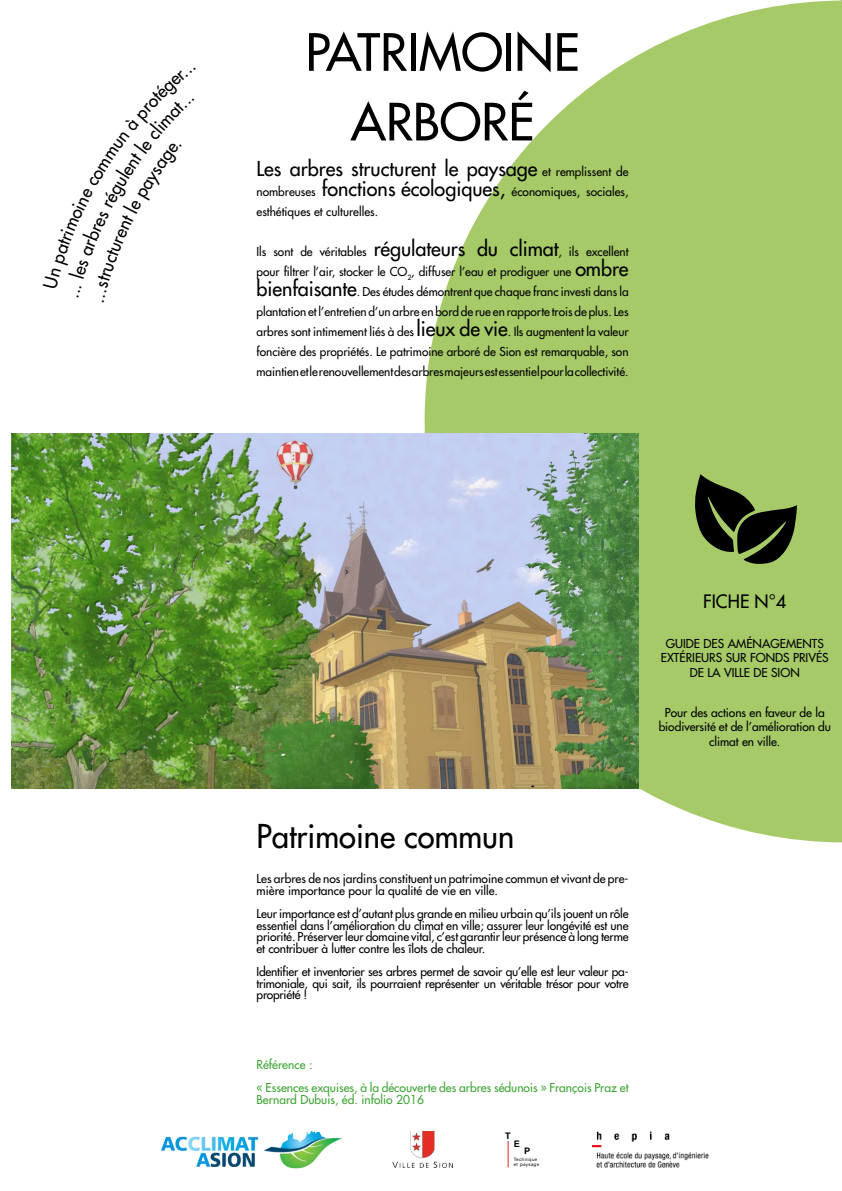
<style>
.page{position:relative;width:842px;height:1191px;background:#fff}
.page>*{position:absolute;margin:0;border:0;box-sizing:border-box;transform-origin:0 0}
.t1{font:50px/69.6px "Futura";color:#000;text-align:center}
.t2{font:32px "Futura";color:#000}
.t3{font:20px "Futura";color:#000}
.t4{font:18px "Futura";color:#000}
.t5{font:12px/20px "Futura";color:#000;text-align:justify}
.t6{font:12px/23.2px "Futura";color:#3fa535}
.t7{font:700 9px "Helvetica";color:#000}
.t8{font:4.5px/5.4px "Helvetica Neue";letter-spacing:.08em;color:#000}
.s1{font-size:12px}
.s2{font-size:20px}
</style>
<div class="page">
<svg style="left:257px;top:0;width:585px;height:843px;fill:#a6ca68"></svg>
<svg style="left:695px;top:474px;width:102px;height:90px;background:#4e5f31"></svg>
<img style="left:11px;top:434px;width:627px;height:354px">
<img style="left:161px;top:1131px;width:180px;height:37px">
<img style="left:392px;top:1131px;width:61px;height:36px">
<svg style="left:508px;top:1141px;width:1px;height:26px"></svg>
<img style="left:593px;top:1131px;width:116px;height:36px">
<h1 class="t1" style="left:305px;top:18px;width:276px">PATRIMOINE<br>ARBORÉ</h1>
<h3 class="t3" style="left:257px;top:156px;width:373px">Les arbres structurent le paysage <span class="s1">et remplissent de</span></h3>
<p class="t5" style="left:257px;top:182px;width:373px">nombreuses <span class="s2">fonctions écologiques,</span> économiques, sociales, esthétiques et culturelles.</p>
<p class="t5" style="left:257px;top:242px;width:374px">Ils sont de véritables <span class="s2">régulateurs du climat</span>, ils excellent pour filtrer l’air, stocker le CO<sub>2</sub>, diffuser l’eau et prodiguer une <span class="s2">ombre bienfaisante</span>. Des études démontrent que chaque franc investi dans la plantation et l’entretien d’un arbre en bord de rue en rapporte trois de plus. Les arbres sont intimement liés à des <span class="s2">lieux de vie</span>. Ils augmentent la valeur foncière des propriétés. Le patrimoine arboré de Sion est remarquable, son maintien et le renouvellement des arbres majeurs est essentiel pour la collectivité.</p>
<h3 class="t4" style="left:703px;top:590px;width:85px">FICHE N°4</h3>
<p class="t5" style="left:661px;top:636px;width:169px;line-height:14.4px;text-align:center">GUIDE DES AMÉNAGEMENTS<br>EXTÉRIEURS SUR FONDS PRIVÉS<br>DE LA VILLE DE SION</p>
<p class="t5" style="left:659px;top:705px;width:174px;line-height:14.4px;text-align:center">Pour des actions en faveur de la biodiversité et de l’amélioration du climat en ville.</p>
<h2 class="t2" style="left:257px;top:816px;width:259px">Patrimoine commun</h2>
<p class="t5" style="left:257px;top:873px;width:374px;line-height:11.6px">Les arbres de nos jardins constituent un patrimoine commun et vivant de pre&shy;mière importance pour la qualité de vie en ville.</p>
<p class="t5" style="left:257px;top:907px;width:374px;line-height:11.6px">Leur importance est d’autant plus grande en milieu urbain qu’ils jouent un rôle essentiel dans l’amélioration du climat en ville; assurer leur longévité est une priorité. Préserver leur domaine vital, c’est garantir leur présence à long terme et contribuer à lutter contre les îlots de chaleur.</p>
<p class="t5" style="left:257px;top:965px;width:374px;line-height:11.6px">Identifier et inventorier ses arbres permet de savoir qu’elle est leur valeur pa&shy;trimoniale, qui sait, ils pourraient représenter un véritable trésor pour votre propriété !</p>
<p class="t6" style="left:257px;top:1052px;width:373px">Référence :<br>« Essences exquises, à la découverte des arbres sédunois » François Praz et</p>
<p class="t6" style="left:257px;top:1087px;width:169px">Bernard Dubuis, éd. infolio 2016</p>
<p class="t7" style="left:505px;top:1128px;width:7px">T</p>
<p class="t7" style="left:514px;top:1137px;width:8px">E</p>
<p class="t7" style="left:524px;top:1143px;width:8px">P</p>
<p class="t8" style="left:514px;top:1156px;width:27px">Technique et paysage</p>
</div>
